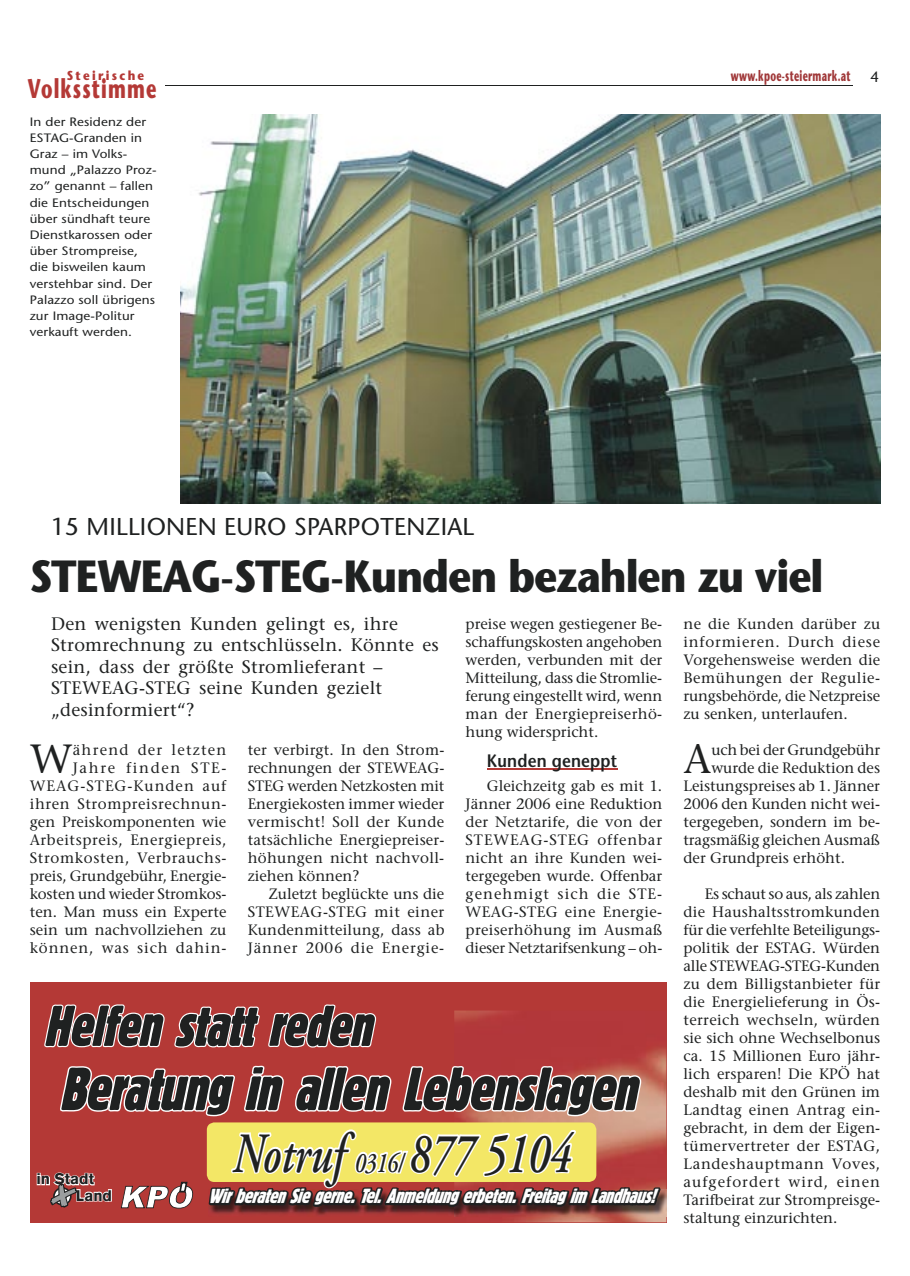
<style>
.page{position:relative;width:910px;height:1276px;background:#fff}
.page>*{position:absolute;margin:0;border:0;box-sizing:border-box;transform-origin:0 0}
.t1{font:60px "Block BE Extra Cn It";color:#1f2121}
.t2{font:56.85px "Block BE Extra Cn It";color:#1f2121}
.t3{font:italic 600 56.7px "Adobe Garamond Pro";color:#1f2121;scale:.75 1}
.t4{font:700 45px "Stone Sans";letter-spacing:-.025em;color:#1f2121;scale:.9 1}
.t5{font:40.65px "Stone Serif";color:#1f2121}
.t6{font:700 27px "Stone Sans";letter-spacing:.06em;color:#b43936;scale:.67 1}
.t7{font:24.3px "Stone Sans";letter-spacing:.01em;color:#1f2121}
.t8{font:20.25px "Block BE Extra Cn It";color:#fff}
.t9{font:18px/21.6px "Stone Serif";letter-spacing:.015em;color:#1f2121}
.t10{font:600 18px "Stone Sans";letter-spacing:.01em;color:#1f2121;scale:.9 1}
.t11{font:900 15.15px/16.2px "Akzidenz Grotesk";color:#1f2121}
.t12{font:15px/18px "Stone Serif";color:#1f2121;text-align:justify}
.t13{font:15px/18px "Stone Serif";letter-spacing:.04em;color:#1f2121;text-align:right}
.t14{font:700 15px "Stone Sans";letter-spacing:.03em;color:#a03839;scale:.6 1}
.t15{font:15px "Stone Sans";color:#1f2121}
.t16{font:700 12.9px "Stone Sans";letter-spacing:.2em;color:#b43936;scale:.89 1}
.t17{font:12.15px/16.2px "Stone Sans";letter-spacing:.01em;color:#1f2121;scale:1.11 1}
.s1{font-size:28.35px}
</style>
<div class="page">
<hr style="left:166px;top:85px;width:687px;height:1px;background:#1f2121">
<div style="left:30px;top:982px;width:636px;height:240px;background:#b43936"></div>
<svg style="left:37px;top:1004px;width:625px;height:219px"></svg>
<hr style="left:487px;top:768px;width:130px;height:1px;background:#b43936">
<img style="left:180px;top:115px;width:700px;height:388px">
<p class="t16" style="left:67px;top:67px;width:89px">Steirische</p>
<h3 class="t6" style="left:28px;top:72px;width:193px">Volksstimme</h3>
<p class="t17" style="left:30px;top:113px;width:116px">In der Residenz der<br>ESTAG-Granden in<br>Graz – im Volks&shy;mund „Palazzo Proz&shy;zo” genannt – fallen die Entscheidungen über sündhaft teure<br>Dienstkarossen oder über Strompreise, die bisweilen kaum verstehbar sind. Der<br>Palazzo soll übrigens zur Image-Politur verkauft werden.</p>
<p class="t14" style="left:731px;top:66px;width:201px">www.kpoe-steiermark.at</p>
<p class="t15" style="left:870px;top:67px;width:10px">4</p>
<h3 class="t7" style="left:51px;top:511px;width:425px">15 MILLIONEN EURO SPARPOTENZIAL</h3>
<h3 class="t4" style="left:30px;top:547px;width:883px">STEWEAG-STEG-Kunden bezahlen zu viel</h3>
<p class="t9" style="left:51px;top:612px;width:389px">Den wenigsten Kunden gelingt es, ihre Stromrechnung zu entschlüsseln. Könnte es sein, dass der größte Stromlieferant – STEWEAG-STEG seine Kunden gezielt „desinformiert“?</p>
<p class="t13" style="left:30px;top:740px;width:198px">ährend der letzten<br>Jahre finden STE-<br>WEAG-STEG-Kunden auf ihren Strompreisrechnun&shy;gen Preiskomponenten wie<br>Arbeitspreis, Energiepreis,<br>Stromkosten, Verbrauchs&shy;preis, Grundgebühr, Energie&shy;kosten und wieder Stromkos&shy;ten. Man muss ein Experte sein um nachvollziehen zu können, was sich dahin-</p>
<p class="t12" style="left:248px;top:740px;width:198px">ter verbirgt. In den Strom&shy;rechnungen der STEWEAG-STEG werden Netzkosten mit Energiekosten immer wieder vermischt! Soll der Kunde tatsächliche Energiepreiser&shy;höhungen nicht nachvoll&shy;ziehen können?</p>
<h3 class="t5" style="left:30px;top:733px;width:44px">W</h3>
<p class="t12" style="left:248px;top:884px;width:198px;text-indent:21px">Zuletzt beglückte uns die STEWEAG-STEG mit einer Kundenmitteilung, dass ab Jänner 2006 die Energie-</p>
<h2 class="t2" style="left:44px;top:993px;width:328px">Helfen statt reden</h2>
<p class="t12" style="left:466px;top:614px;width:198px">preise wegen gestiegener Be&shy;schaffungskosten angehoben werden, verbunden mit der Mitteilung, dass die Stromlie&shy;ferung eingestellt wird, wenn man der Energiepreiserhö&shy;hung widerspricht.</p>
<p class="t10" style="left:487px;top:749px;width:146px">Kunden geneppt</p>
<p class="t12" style="left:466px;top:776px;width:198px;text-indent:21px">Gleichzeitg gab es mit 1.<br>Jänner 2006 eine Reduktion der Netztarife, die von der STEWEAG-STEG offenbar nicht an ihre Kunden wei&shy;tergegeben wurde. Offenbar genehmigt sich die STE-WEAG-STEG eine Energie&shy;preiserhöhung im Ausmaß dieser Netztarifsenkung – oh-</p>
<h1 class="t1" style="left:60px;top:1054px;width:577px">Beratung in allen Lebenslagen</h1>
<p class="t11" style="left:76px;top:1171px;width:38px;text-indent:-39px">in Stadt<br>Land</p>
<h3 class="t3" style="left:233px;top:1121px;width:453px">Notruf <span class="s1">0316/</span> 877 5104</h3>
<h3 class="t8" style="left:208px;top:1184px;width:448px">Wir beraten Sie gerne. Tel. Anmeldung erbeten. Freitag im Landhaus!</h3>
<p class="t12" style="left:683px;top:614px;width:198px">ne die Kunden darüber zu informieren. Durch diese Vorgehensweise werden die Bemühungen der Regulie&shy;rungsbehörde, die Netzpreise zu senken, unterlaufen.</p>
<h3 class="t5" style="left:683px;top:733px;width:29px">A</h3>
<p class="t12" style="left:711px;top:740px;width:170px">uch bei der Grundgebühr</p>
<p class="t12" style="left:711px;top:758px;width:170px">wurde die Reduktion des</p>
<p class="t12" style="left:683px;top:776px;width:198px">Leistungspreises ab 1. Jänner</p>
<p class="t12" style="left:683px;top:794px;width:198px">2006 den Kunden nicht wei-</p>
<p class="t12" style="left:683px;top:812px;width:198px">tergegeben, sondern im be-</p>
<p class="t12" style="left:683px;top:830px;width:198px">tragsmäßig gleichen Ausmaß</p>
<p class="t12" style="left:683px;top:848px;width:163px">der Grundpreis erhöht.</p>
<p class="t12" style="left:683px;top:884px;width:198px;text-indent:21px">Es schaut so aus, als zahlen die Haushaltsstromkunden für die verfehlte Beteiligungs&shy;politik der ESTAG. Würden</p>
<p class="t12" style="left:683px;top:956px;width:198px">alle STEWEAG-STEG-Kunden zu dem Billigstanbieter für die Energielieferung in Ös&shy;terreich wechseln, würden sie sich ohne Wechselbonus ca. 15 Millionen Euro jähr&shy;lich ersparen! Die KPÖ hat deshalb mit den Grünen im Landtag einen Antrag ein&shy;gebracht, in dem der Eigen&shy;tümervertreter der ESTAG, Landeshauptmann Voves, aufgefordert wird, einen Tarifbeirat zur Strompreisge&shy;staltung einzurichten.</p>
</div>
